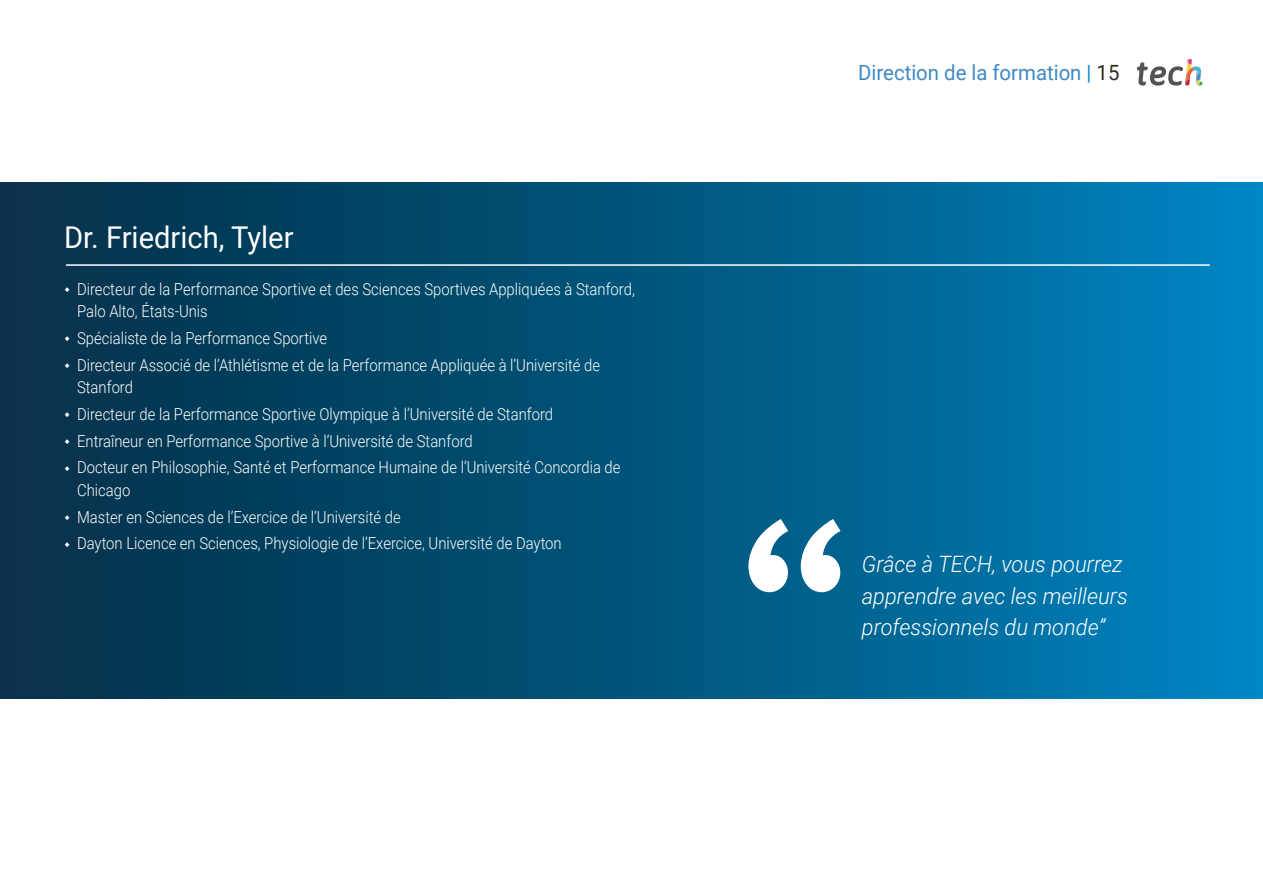
<style>
.page{position:relative;width:1263px;height:893px;background:#fff}
.page>*{position:absolute;margin:0;border:0;box-sizing:border-box;transform-origin:0 0}
.t1{font:30px "Roboto";color:#fff}
.t2{font:italic 300 22.5px/31.5px "Roboto";color:#fff}
.t3{font:21px "Roboto";color:#4089c5}
.t4{font:300 16.5px/26.7px "Roboto";color:#fff;scale:.9 1}
.s1{color:#008aca}
.s2{color:#312e20}
</style>
<div class="page">
<div style="left:0;top:182px;width:1263px;height:516px;background:linear-gradient(to right,#042c42,#0082bd)"></div>
<svg style="left:1137px;top:59px;width:65px;height:27px"></svg>
<hr style="left:66px;top:264px;width:1144px;height:2px;background:#fff">
<svg style="left:748px;top:519px;width:92px;height:73px"></svg>
<svg style="left:65px;top:287px;width:5px;height:5px"></svg>
<svg style="left:65px;top:336px;width:5px;height:5px"></svg>
<svg style="left:65px;top:363px;width:5px;height:5px"></svg>
<svg style="left:65px;top:412px;width:5px;height:5px"></svg>
<svg style="left:65px;top:439px;width:5px;height:5px"></svg>
<svg style="left:65px;top:466px;width:5px;height:5px"></svg>
<svg style="left:65px;top:515px;width:5px;height:5px"></svg>
<svg style="left:65px;top:542px;width:5px;height:5px"></svg>
<h1 class="t1" style="left:64px;top:216px;width:231px">Dr. Friedrich, Tyler</h1>
<p class="t4" style="left:77px;top:277px;width:621px;line-height:22.5px">Directeur de la Performance Sportive et des Sciences Sportives Appliquées à Stanford,<br>Palo Alto, États-Unis</p>
<p class="t4" style="left:77px;top:324px;width:583px">Spécialiste de la Performance Sportive<br>Directeur Associé de l’Athlétisme et de la Performance Appliquée à l’Université de</p>
<p class="t4" style="left:77px;top:373px;width:605px">Stanford<br>Directeur de la Performance Sportive Olympique à l’Université de Stanford Entraîneur en Performance Sportive à l’Université de Stanford<br>Docteur en Philosophie, Santé et Performance Humaine de l’Université Concordia de</p>
<p class="t4" style="left:77px;top:476px;width:540px">Chicago<br>Master en Sciences de l’Exercice de l’Université de<br>Dayton Licence en Sciences, Physiologie de l’Exercice, Université de Dayton</p>
<p class="t3" style="left:858px;top:57px;width:263px">Direction de la formation <span class="s1">|</span> <span class="s2">15</span></p>
<h2 class="t2" style="left:862px;top:548px;width:268px">Grâce à TECH, vous pourrez apprendre avec les meilleurs professionnels du monde”</h2>
</div>
